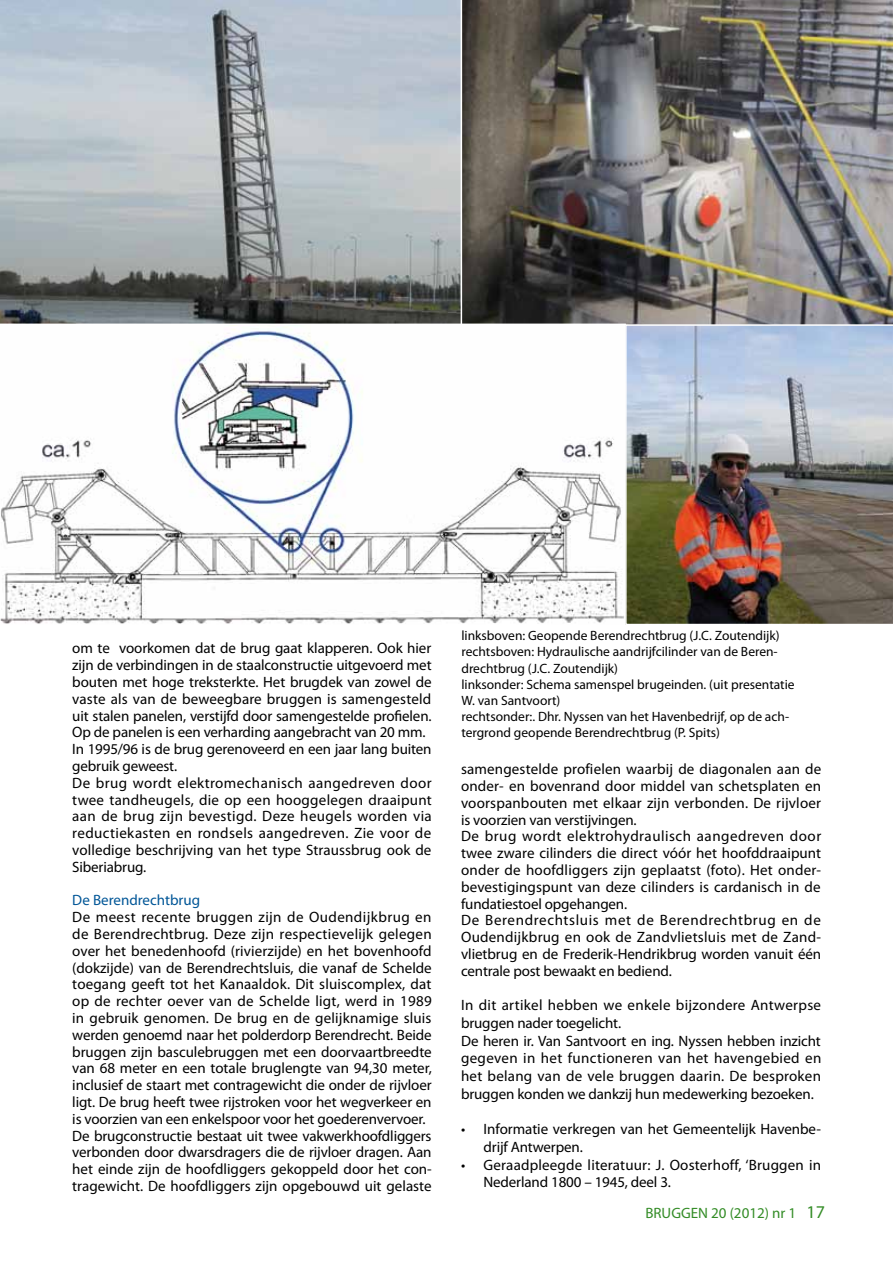
<style>
.page{position:relative;width:893px;height:1263px;background:#fff}
.page>*{position:absolute;margin:0;border:0;box-sizing:border-box;transform-origin:0 0}
.t1{font:15px/16.8px "Myriad Pro";letter-spacing:.005em;color:#000}
.t2{font:15px "Myriad Pro";color:#338c26}
.t3{font:15px "Myriad Pro";color:#005697}
.t4{font:13.5px/16.2px "Myriad Pro";color:#000}
.s1{font-size:18px}
</style>
<div class="page">
<img style="left:462px;top:0;width:431px;height:324px">
<svg style="left:0;top:0;width:461px;height:324px;background:#a4abb0"></svg>
<img style="left:3px;top:327px;width:620px;height:295px">
<img style="left:625px;top:324px;width:268px;height:301px">
<p class="t1" style="left:72px;top:640px;width:361px">om te voorkomen dat de brug gaat klapperen. Ook hier zijn de verbindingen in de staalconstructie uitgevoerd met bouten met hoge treksterkte. Het brugdek van zowel de vaste als van de beweegbare bruggen is samengesteld uit stalen panelen, verstijfd door samengestelde profielen.<br>Op de panelen is een verharding aangebracht van 20 mm.<br>In 1995/96 is de brug gerenoveerd en een jaar lang buiten gebruik geweest.<br>De brug wordt elektromechanisch aangedreven door twee tandheugels, die op een hooggelegen draaipunt aan de brug zijn bevestigd. Deze heugels worden via reductiekasten en rondsels aangedreven. Zie voor de volledige beschrijving van het type Straussbrug ook de Siberiabrug.</p>
<p class="t3" style="left:72px;top:891px;width:129px">De Berendrechtbrug</p>
<p class="t1" style="left:72px;top:908px;width:361px">De meest recente bruggen zijn de Oudendijkbrug en de Berendrechtbrug. Deze zijn respectievelijk gelegen over het benedenhoofd (rivierzijde) en het bovenhoofd (dokzijde) van de Berendrechtsluis, die vanaf de Schelde toegang geeft tot het Kanaaldok. Dit sluiscomplex, dat op de rechter oever van de Schelde ligt, werd in 1989 in gebruik genomen. De brug en de gelijknamige sluis werden genoemd naar het polderdorp Berendrecht. Beide bruggen zijn basculebruggen met een doorvaartbreedte van 68 meter en een totale bruglengte van 94,30 meter, inclusief de staart met contragewicht die onder de rijvloer ligt. De brug heeft twee rijstroken voor het wegverkeer en is voorzien van een enkelspoor voor het goederenvervoer.<br>De brugconstructie bestaat uit twee vakwerkhoofdliggers verbonden door dwarsdragers die de rijvloer dragen. Aan het einde zijn de hoofdliggers gekoppeld door het con&shy;tragewicht. De hoofdliggers zijn opgebouwd uit gelaste</p>
<p class="t4" style="left:461px;top:627px;width:335px">linksboven: Geopende Berendrechtbrug (J.C. Zoutendijk) rechtsboven: Hydraulische aandrijfcilinder van de Beren&shy;drechtbrug (J.C. Zoutendijk)<br>linksonder: Schema samenspel brugeinden. (uit presentatie W. van Santvoort)<br>rechtsonder:. Dhr. Nyssen van het Havenbedrijf, op de ach&shy;tergrond geopende Berendrechtbrug (P. Spits)</p>
<p class="t1" style="left:461px;top:760px;width:362px">samengestelde profielen waarbij de diagonalen aan de onder- en bovenrand door middel van schetsplaten en voorspanbouten met elkaar zijn verbonden. De rijvloer is voorzien van verstijvingen.<br>De brug wordt elektrohydraulisch aangedreven door twee zware cilinders die direct vóór het hoofddraaipunt onder de hoofdliggers zijn geplaatst (foto). Het onder&shy;bevestigingspunt van deze cilinders is cardanisch in de fundatiestoel opgehangen.<br>De Berendrechtsluis met de Berendrechtbrug en de Oudendijkbrug en ook de Zandvlietsluis met de Zand&shy;vlietbrug en de Frederik-Hendrikbrug worden vanuit één centrale post bewaakt en bediend.</p>
<p class="t1" style="left:461px;top:996px;width:362px;line-height:17.7px">In dit artikel hebben we enkele bijzondere Antwerpse bruggen nader toegelicht.<br>De heren ir. Van Santvoort en ing. Nyssen hebben inzicht gegeven in het functioneren van het havengebied en het belang van de vele bruggen daarin. De besproken bruggen konden we dankzij hun medewerking bezoeken.</p>
<p class="t1" style="left:484px;top:1120px;width:339px;line-height:17.7px;text-indent:-22px">• Informatie verkregen van het Gemeentelijk Havenbe&shy;drijf Antwerpen.</p>
<p class="t1" style="left:484px;top:1155px;width:339px;line-height:17.7px;text-indent:-22px">• Geraadpleegde literatuur: J. Oosterhoff, ‘Bruggen in<br>Nederland 1800 – 1945, deel 3.</p>
<p class="t2" style="left:645px;top:1204px;width:181px">BRUGGEN 20 (2012) nr 1 <span class="s1">17</span></p>
</div>
